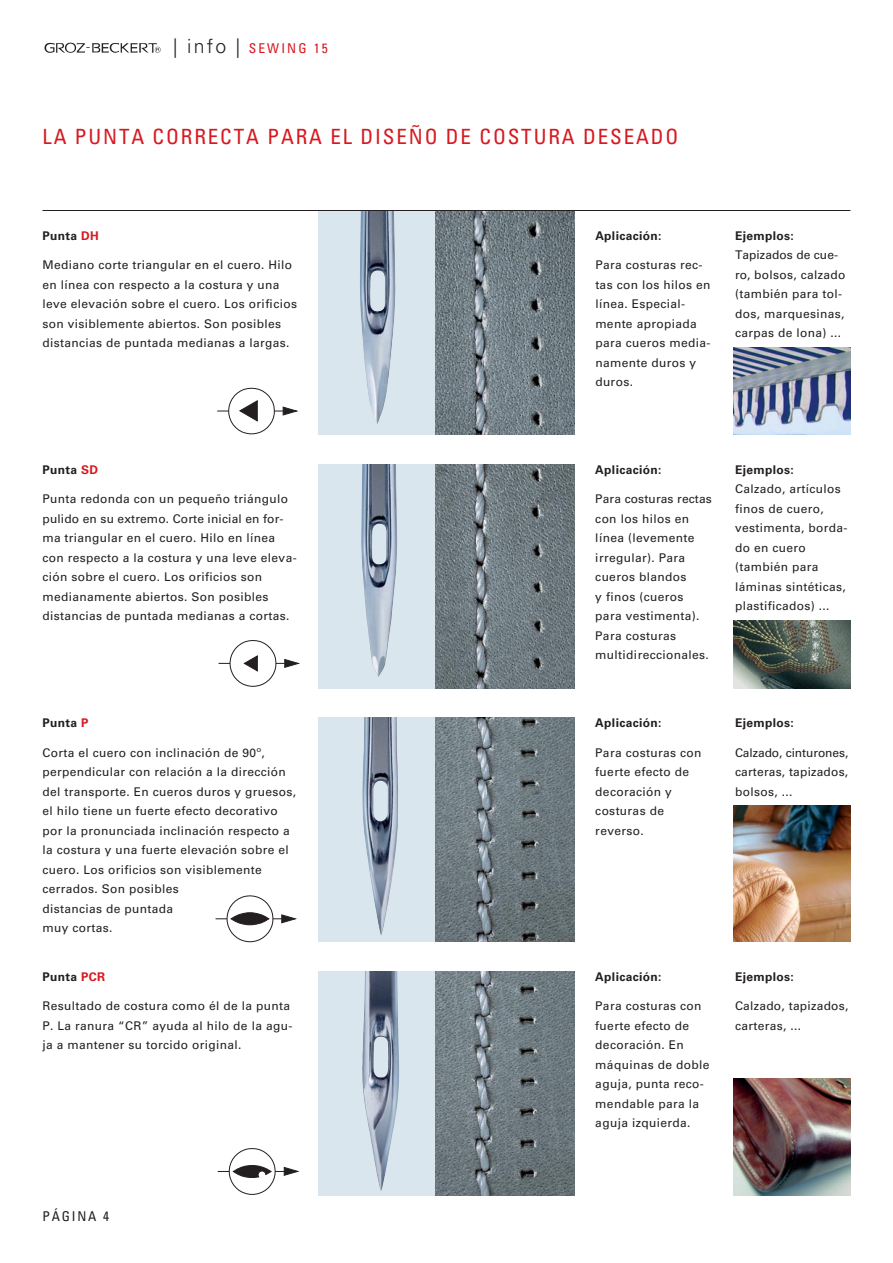
<style>
.page{position:relative;width:893px;height:1263px;background:#fff}
.page>*{position:absolute;margin:0;border:0;box-sizing:border-box;transform-origin:0 0}
.t1{font:condensed 21px "Univers LT Std";letter-spacing:.09em;color:#d71920}
.t2{font:condensed 13.5px "Univers LT Std";letter-spacing:.155em;color:#d71920}
.t3{font:condensed 13.5px "Univers LT Std";letter-spacing:.135em;color:#231f20}
.t4{font:12px/19.5px "Univers LT Std";letter-spacing:.03em;color:#231f20}
.t5{font:700 12px "Univers LT Std";letter-spacing:.03em;color:#231f20}
.s1{font-weight:300;font-stretch:normal;font-size:19.5px;color:#231f20}
.s2{color:#d71920}
</style>
<div class="page">
<img style="left:733px;top:347px;width:117px;height:88px">
<img style="left:733px;top:620px;width:117px;height:68px">
<img style="left:733px;top:805px;width:117px;height:137px">
<img style="left:733px;top:1078px;width:117px;height:117px">
<div style="left:319px;top:210px;width:255px;height:225px;background:#d9e6ed"></div>
<img style="left:436px;top:211px;width:138px;height:224px">
<img style="left:360px;top:211px;width:36px;height:213px">
<div style="left:319px;top:464px;width:255px;height:224px;background:#d9e6ed"></div>
<img style="left:436px;top:464px;width:138px;height:224px">
<img style="left:361px;top:464px;width:36px;height:213px">
<div style="left:319px;top:717px;width:255px;height:225px;background:#d9e6ed"></div>
<img style="left:436px;top:717px;width:138px;height:225px">
<img style="left:362px;top:717px;width:36px;height:218px">
<div style="left:319px;top:971px;width:255px;height:224px;background:#d9e6ed"></div>
<img style="left:436px;top:971px;width:138px;height:224px">
<img style="left:362px;top:971px;width:37px;height:220px">
<svg style="left:219px;top:640px;width:81px;height:47px"></svg>
<svg style="left:216px;top:895px;width:81px;height:47px"></svg>
<svg style="left:218px;top:1148px;width:82px;height:47px"></svg>
<hr style="left:43px;top:210px;width:807px;height:1px;background:#231f20">
<svg style="left:217px;top:387px;width:82px;height:48px"></svg>
<img style="left:44px;top:42px;width:117px;height:11px">
<p class="t2" style="left:173px;top:41px;width:156px"><span class="s1">| info |</span> SEWING 15</p>
<h1 class="t1" style="left:43px;top:125px;width:637px">LA PUNTA CORRECTA PARA EL DISEÑO DE COSTURA DESEADO</h1>
<p class="t5" style="left:43px;top:231px;width:58px">Punta <span class="s2">DH</span></p>
<p class="t4" style="left:43px;top:256px;width:256px">Mediano corte triangular en el cuero. Hilo en línea con respecto a la costura y una leve elevación sobre el cuero. Los orificios son visiblemente abiertos. Son posibles distancias de puntada medianas a largas.</p>
<p class="t5" style="left:43px;top:465px;width:57px">Punta <span class="s2">SD</span></p>
<p class="t4" style="left:43px;top:490px;width:256px">Punta redonda con un pequeño triángulo pulido en su extremo. Corte inicial en for&shy;ma triangular en el cuero. Hilo en línea con respecto a la costura y una leve eleva&shy;ción sobre el cuero. Los orificios son medianamente abiertos. Son posibles distancias de puntada medianas a cortas.</p>
<p class="t5" style="left:43px;top:719px;width:48px">Punta <span class="s2">P</span></p>
<p class="t4" style="left:43px;top:744px;width:255px">Corta el cuero con inclinación de 90º,<br>per pen dicular con relación a la dirección del transporte. En cueros duros y gruesos, el hilo tiene un fuerte efecto decorativo por la pronunciada inclinación respecto a la costura y una fuerte elevación sobre el cuero. Los orificios son visiblemente cerrados. Son posibles<br>distancias de puntada<br>muy cortas.</p>
<p class="t5" style="left:43px;top:972px;width:64px">Punta <span class="s2">PCR</span></p>
<p class="t4" style="left:43px;top:997px;width:251px">Resultado de costura como él de la punta<br>P. La ranura “CR” ayuda al hilo de la agu&shy;ja a mantener su torcido original.</p>
<p class="t3" style="left:43px;top:1208px;width:68px">PÁGINA 4</p>
<p class="t5" style="left:595px;top:231px;width:68px">Aplicación:</p>
<p class="t4" style="left:595px;top:256px;width:117px">Para costuras rec&shy;tas con los hilos en línea. Especial - mente apropiada para cueros media - namente duros y duros.</p>
<p class="t5" style="left:735px;top:231px;width:60px">Ejemplos:</p>
<p class="t4" style="left:735px;top:246px;width:112px">Tapizados de cue&shy;ro, bolsos, calzado (también para tol&shy;dos, marquesinas, carpas de lona) ...</p>
<p class="t5" style="left:595px;top:465px;width:68px">Aplicación:</p>
<p class="t4" style="left:595px;top:490px;width:118px">Para costuras rectas con los hilos en línea (levemente irregular). Para cueros blandos<br>y finos (cueros para vestimenta).<br>Para costuras multidireccionales.</p>
<p class="t5" style="left:595px;top:719px;width:68px">Aplicación:</p>
<p class="t4" style="left:595px;top:744px;width:108px">Para costuras con fuerte efecto de decoración y costuras de reverso.</p>
<p class="t5" style="left:735px;top:465px;width:60px">Ejemplos:</p>
<p class="t4" style="left:735px;top:480px;width:114px">Calzado, artículos finos de cuero, vestimenta, borda&shy;do en cuero (también para láminas sintéticas, plastificados) ...</p>
<p class="t5" style="left:735px;top:719px;width:60px">Ejemplos:</p>
<p class="t4" style="left:735px;top:744px;width:115px;text-align:justify">Calzado, cinturones, carteras, tapizados, bolsos, ...</p>
<p class="t5" style="left:595px;top:972px;width:68px">Aplicación:</p>
<p class="t4" style="left:595px;top:997px;width:116px">Para costuras con fuerte efecto de decoración. En máquinas de doble aguja, punta reco&shy;mendable para la aguja izquierda.</p>
<p class="t5" style="left:735px;top:972px;width:60px">Ejemplos:</p>
<p class="t4" style="left:735px;top:997px;width:115px">Calzado, tapizados, carteras, ...</p>
</div>
